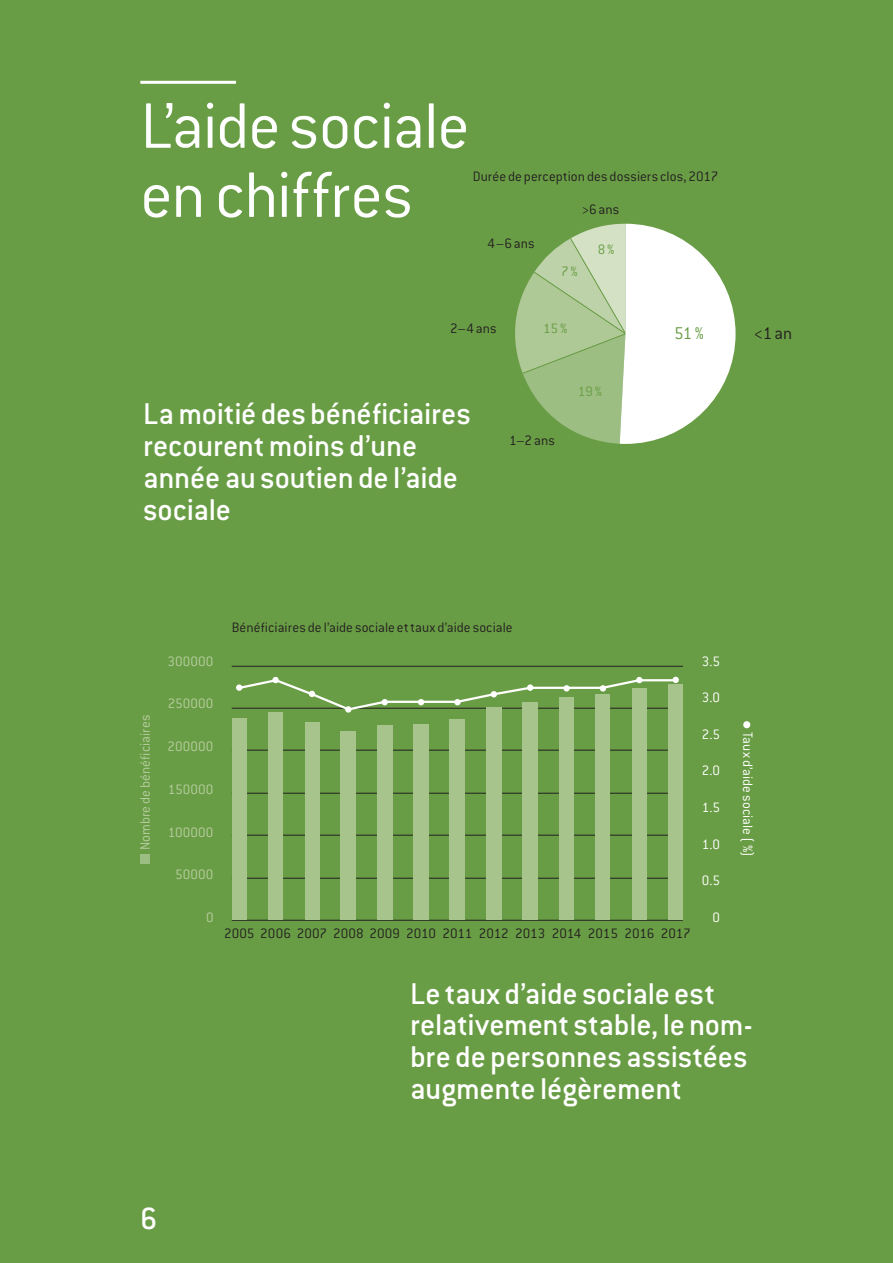
<style>
.page{position:relative;width:893px;height:1263px;background:#699d45}
.page>*{position:absolute;margin:0;border:0;box-sizing:border-box;transform-origin:0 0}
.t1{font:300 70.5px/69.2px "Conduit ITC Std";letter-spacing:-.015em;color:#fff}
.t2{font:500 33.75px "Conduit ITC Std";color:#fff}
.t3{font:500 33px/32px "Conduit ITC Std";letter-spacing:-.01em;color:#fff}
.t4{font:300 18.75px "Conduit ITC Std";color:#231f20}
.t5{font:300 18.75px "Conduit ITC Std";color:#699d45}
.t6{font:300 15px "Conduit ITC Std";letter-spacing:.005em;color:#231f20}
.t7{font:300 15px "Conduit ITC Std";letter-spacing:.01em;color:#b6cd9f}
.t8{font:300 15px "Conduit ITC Std";letter-spacing:.005em;color:#fff}
.t9{font:300 15px "Conduit ITC Std";color:#699d45}
</style>
<div class="page">
<div style="left:140px;top:854px;width:10px;height:9px;background:#9dbe82"></div>
<div style="left:743px;top:721px;width:7px;height:7px;background:#fff;border-radius:50%"></div>
<hr style="left:232px;top:666px;width:451px;height:1px;background:#231f20">
<hr style="left:232px;top:708px;width:451px;height:1px;background:#231f20">
<hr style="left:232px;top:750px;width:451px;height:1px;background:#231f20">
<hr style="left:232px;top:793px;width:451px;height:1px;background:#231f20">
<hr style="left:232px;top:835px;width:451px;height:1px;background:#231f20">
<hr style="left:232px;top:878px;width:451px;height:1px;background:#231f20">
<hr style="left:232px;top:920px;width:451px;height:1px;background:#231f20">
<div style="left:668px;top:684px;width:15px;height:236px;background:#a7c48d"></div>
<div style="left:632px;top:689px;width:14px;height:231px;background:#a7c48d"></div>
<div style="left:596px;top:694px;width:14px;height:226px;background:#a7c48d"></div>
<div style="left:559px;top:697px;width:15px;height:223px;background:#a7c48d"></div>
<div style="left:523px;top:702px;width:15px;height:218px;background:#a7c48d"></div>
<div style="left:486px;top:707px;width:15px;height:213px;background:#a7c48d"></div>
<div style="left:450px;top:720px;width:15px;height:200px;background:#a7c48d"></div>
<div style="left:413px;top:724px;width:16px;height:196px;background:#a7c48d"></div>
<div style="left:377px;top:725px;width:15px;height:195px;background:#a7c48d"></div>
<div style="left:341px;top:732px;width:15px;height:188px;background:#a7c48d"></div>
<div style="left:305px;top:722px;width:14px;height:198px;background:#a7c48d"></div>
<div style="left:268px;top:712px;width:15px;height:208px;background:#a7c48d"></div>
<div style="left:232px;top:719px;width:14px;height:201px;background:#a7c48d"></div>
<svg style="left:237px;top:677px;width:437px;height:35px"></svg>
<div style="left:672px;top:677px;width:7px;height:6px;background:#fff;border-radius:50%"></div>
<svg style="left:515px;top:224px;width:221px;height:220px"></svg>
<hr style="left:140px;top:81px;width:96px;height:3px;background:#fff">
<h1 class="t1" style="left:140px;top:89px;width:331px">L’aide sociale en chiffres</h1>
<p class="t6" style="left:473px;top:167px;width:247px">Durée de perception des dossiers clos, 2017</p>
<p class="t6" style="left:581px;top:200px;width:39px">&gt;6 ans</p>
<p class="t6" style="left:488px;top:234px;width:48px">4–6 ans</p>
<p class="t9" style="left:561px;top:262px;width:18px">7%</p>
<p class="t9" style="left:598px;top:240px;width:18px">8%</p>
<p class="t6" style="left:450px;top:319px;width:48px">2–4 ans</p>
<p class="t9" style="left:543px;top:319px;width:26px">15%</p>
<p class="t3" style="left:143px;top:397px;width:329px">La moitié des bénéficiaires recourent moins d’une année au soutien de l’aide sociale</p>
<p class="t6" style="left:509px;top:432px;width:47px">1–2 ans</p>
<p class="t9" style="left:578px;top:383px;width:26px">19%</p>
<p class="t5" style="left:674px;top:321px;width:31px">51%</p>
<p class="t4" style="left:754px;top:321px;width:40px">&lt;1 an</p>
<p class="t7" style="left:136px;top:850px;width:137px;rotate:-90deg">Nombre de bénéficiaires</p>
<p class="t7" style="left:168px;top:652px;width:48px">300000</p>
<p class="t7" style="left:168px;top:694px;width:47px">250000</p>
<p class="t7" style="left:168px;top:737px;width:48px">200000</p>
<p class="t7" style="left:168px;top:780px;width:47px">150000</p>
<p class="t7" style="left:168px;top:823px;width:47px">100000</p>
<p class="t7" style="left:175px;top:865px;width:40px">50000</p>
<p class="t7" style="left:206px;top:908px;width:9px">0</p>
<p class="t6" style="left:232px;top:618px;width:282px">Bénéficiaires de l’aide sociale et taux d’aide sociale</p>
<p class="t6" style="left:224px;top:924px;width:468px">2005 2006 2007 2008 2009 2010 2011 2012 2013 2014 2015 2016 2017</p>
<p class="t8" style="left:702px;top:652px;width:20px">3.5</p>
<p class="t8" style="left:702px;top:688px;width:20px">3.0</p>
<p class="t8" style="left:702px;top:725px;width:20px">2.5</p>
<p class="t8" style="left:702px;top:762px;width:20px">2.0</p>
<p class="t8" style="left:702px;top:798px;width:20px">1.5</p>
<p class="t8" style="left:702px;top:835px;width:20px">1.0</p>
<p class="t8" style="left:702px;top:872px;width:20px">0.5</p>
<p class="t8" style="left:712px;top:908px;width:9px">0</p>
<p class="t8" style="left:757px;top:732px;width:126px;rotate:90deg">Taux d’aide sociale ( %)</p>
<p class="t2" style="left:140px;top:1198px;width:19px">6</p>
<p class="t3" style="left:410px;top:976px;width:344px">Le taux d’aide sociale est relativement stable, le nom&shy;bre de personnes assistées augmente légèrement</p>
</div>
